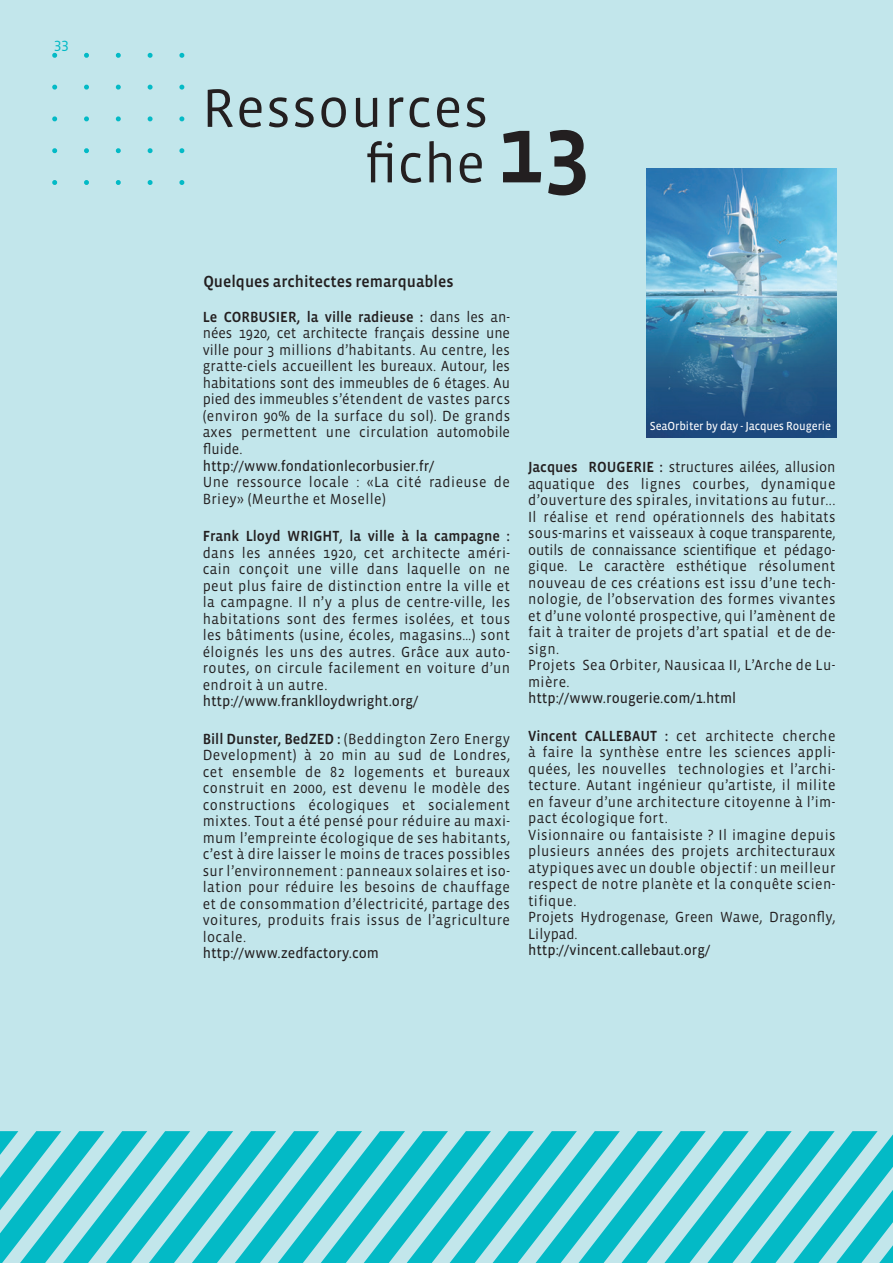
<style>
.page{position:relative;width:893px;height:1263px;background:#c2e6eb}
.page>*{position:absolute;margin:0;border:0;box-sizing:border-box;transform-origin:0 0}
.Titre{font:55.5px "Vista Sans OT";letter-spacing:.02em;color:#231f20}
.Texte_Base{font:500 16.5px "Vista Sans OT";color:#231f20;scale:.95 1}
.Texte_Base-2{font:15px/16.5px "Vista Sans OT";letter-spacing:.03em;color:#231f20;text-align:justify;scale:.95 1}
.Texte_Base-3{font:15px "Vista Sans OT";color:#231f20;scale:.95 1}
.Texte_Base-4{font:15px/16.5px "Vista Sans OT";letter-spacing:.01em;color:#231f20;scale:.95 1}
.t1{font:15px "Vista Sans";color:#03bac6}
.Texte_Base-5{font:12px "Vista Sans OT";letter-spacing:-.01em;color:#fff;scale:.95 1}
.s1{font-weight:500;font-size:94.5px}
.s2{font-weight:500}
.s3{font-style:inherit}
</style>
<div class="page">
<svg style="left:84px;top:180px;width:5px;height:5px"></svg>
<svg style="left:52px;top:180px;width:5px;height:5px"></svg>
<svg style="left:84px;top:148px;width:5px;height:5px"></svg>
<svg style="left:52px;top:148px;width:5px;height:5px"></svg>
<svg style="left:84px;top:116px;width:5px;height:5px"></svg>
<svg style="left:52px;top:116px;width:5px;height:5px"></svg>
<svg style="left:84px;top:85px;width:5px;height:5px"></svg>
<svg style="left:52px;top:85px;width:5px;height:5px"></svg>
<svg style="left:179px;top:180px;width:5px;height:5px"></svg>
<svg style="left:148px;top:180px;width:5px;height:5px"></svg>
<svg style="left:179px;top:148px;width:5px;height:5px"></svg>
<svg style="left:148px;top:148px;width:5px;height:5px"></svg>
<svg style="left:179px;top:116px;width:5px;height:5px"></svg>
<svg style="left:148px;top:116px;width:5px;height:5px"></svg>
<svg style="left:179px;top:85px;width:5px;height:5px"></svg>
<svg style="left:148px;top:85px;width:5px;height:5px"></svg>
<svg style="left:179px;top:53px;width:5px;height:5px"></svg>
<svg style="left:148px;top:53px;width:5px;height:5px"></svg>
<svg style="left:116px;top:180px;width:5px;height:5px"></svg>
<svg style="left:116px;top:148px;width:5px;height:5px"></svg>
<svg style="left:116px;top:116px;width:5px;height:5px"></svg>
<svg style="left:116px;top:85px;width:5px;height:5px"></svg>
<svg style="left:116px;top:53px;width:5px;height:5px"></svg>
<svg style="left:84px;top:53px;width:5px;height:5px"></svg>
<svg style="left:52px;top:53px;width:5px;height:5px"></svg>
<svg style="left:0;top:1131px;width:893px;height:132px;fill:#03bac6"></svg>
<img style="left:646px;top:169px;width:190px;height:268px">
<p class="t1" style="left:54px;top:36px;width:16px">33</p>
<p class="Titre" style="left:202px;top:80px;width:288px">Ressources</p>
<p class="Titre" style="left:364px;top:135px;width:228px">fiche <span class="s1">13</span></p>
<p class="Texte_Base" style="left:203px;top:273px;width:265px">Quelques architectes remarquables</p>
<p class="Texte_Base-2" style="left:203px;top:309px;width:325px"><span class="s2">Le CORBUSIER, la ville radieuse :</span> dans les an&shy;nées 1920, cet architecte français dessine une ville pour 3 millions d’habitants. Au centre, les gratte-ciels accueillent les bureaux. Autour, les habitations sont des immeubles de 6 étages. Au pied des immeubles s’étendent de vastes parcs (environ 90% de la surface du sol). De grands axes permettent une circulation automobile fluide.</p>
<p class="Texte_Base-3" style="left:203px;top:458px;width:246px">http://www.fondationlecorbusier.fr/</p>
<p class="Texte_Base-2" style="left:203px;top:474px;width:325px">Une ressource locale : «La cité radieuse de<br>Briey» (Meurthe et Moselle)</p>
<p class="Texte_Base-2" style="left:203px;top:528px;width:325px"><span class="s2">Frank Lloyd WRIGHT</span><span class="s3">,</span> <span class="s2">la ville à la campagne : </span>dans les années 1920, cet architecte améri&shy;cain conçoit une ville dans laquelle on ne peut plus faire de distinction entre la ville et la campagne. Il n’y a plus de centre-ville, les habitations sont des fermes isolées, et tous les bâtiments (usine, écoles, magasins…) sont éloignés les uns des autres. Grâce aux auto&shy;routes, on circule facilement en voiture d’un endroit à un autre.</p>
<p class="Texte_Base-3" style="left:203px;top:693px;width:229px">http://www.franklloydwright.org/</p>
<p class="Texte_Base-2" style="left:203px;top:730px;width:325px"><span class="s2">Bill Dunster, BedZED :</span> (Beddington Zero Energy Development) à 20 min au sud de Londres, cet ensemble de 82 logements et bureaux construit en 2000, est devenu le modèle des constructions écologiques et socialement mixtes. Tout a été pensé pour réduire au maxi&shy;mum l’empreinte écologique de ses habitants, c’est à dire laisser le moins de traces possibles sur l’environnement : panneaux solaires et iso&shy;lation pour réduire les besoins de chauffage et de consommation d’électricité, partage des voitures, produits frais issus de l’agriculture locale.</p>
<p class="Texte_Base-3" style="left:203px;top:945px;width:187px">http://www.zedfactory.com</p>
<p class="Texte_Base-5" style="left:650px;top:420px;width:192px">SeaOrbiter by day - Jacques Rougerie</p>
<p class="Texte_Base-2" style="left:528px;top:459px;width:325px"><span class="s2">Jacques ROUGERIE :</span> structures ailées, allusion aquatique des lignes courbes, dynamique d’ouverture des spirales, invitations au futur...<br>Il réalise et rend opérationnels des habitats sous-marins et vaisseaux à coque transparente, outils de connaissance scientifique et pédago&shy;gique. Le caractère esthétique résolument nouveau de ces créations est issu d’une tech&shy;nologie, de l’observation des formes vivantes et d’une volonté prospective, qui l’amènent de fait à traiter de projets d’art spatial et de de&shy;sign.</p>
<p class="Texte_Base-2" style="left:528px;top:657px;width:325px">Projets Sea Orbiter, Nausicaa II, L’Arche de Lu&shy;mière.</p>
<p class="Texte_Base-3" style="left:528px;top:690px;width:221px">http://www.rougerie.com/1.html</p>
<p class="Texte_Base-2" style="left:528px;top:727px;width:325px"><span class="s2">Vincent CALLEBAUT :</span> cet architecte cherche à faire la synthèse entre les sciences appli&shy;quées, les nouvelles technologies et l’archi&shy;tecture. Autant ingénieur qu’artiste, il milite en faveur d’une architecture citoyenne à l’im&shy;pact écologique fort.</p>
<p class="Texte_Base-2" style="left:528px;top:826px;width:325px">Visionnaire ou fantaisiste ? Il imagine depuis plusieurs années des projets architecturaux atypiques avec un double objectif : un meilleur respect de notre planète et la conquête scien&shy;tifique.</p>
<p class="Texte_Base-4" style="left:528px;top:909px;width:325px">Projets Hydrogenase, Green Wawe, Dragonfly,<br>Lilypad.</p>
<p class="Texte_Base-3" style="left:528px;top:942px;width:193px">http://vincent.callebaut.org/</p>
</div>
